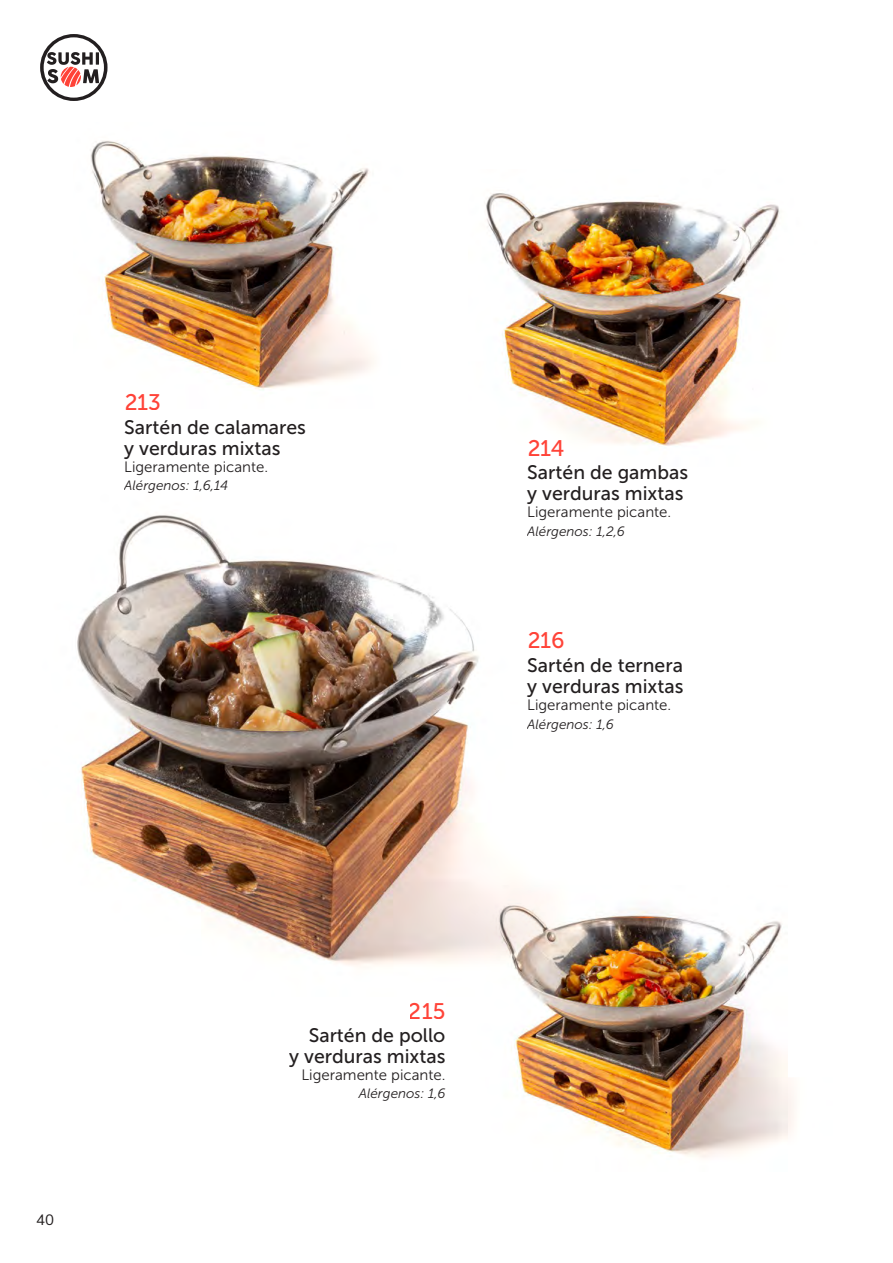
<style>
.page{position:relative;width:893px;height:1263px;background:#fff}
.page>*{position:absolute;margin:0;border:0;box-sizing:border-box;transform-origin:0 0}
.t1{font:22.5px "Museo Sans 500";color:#ff4338}
.t2{font:19.5px/21px "Museo Sans 500";color:#231f20}
.t3{font:15px "Museo Sans 300";color:#231f20}
.t4{font:15px "Nunito Sans";color:#231f20}
.t5{font:italic 13.5px "Museo Sans 300";color:#231f20}
</style>
<div class="page">
<svg style="left:40px;top:34px;width:68px;height:67px"></svg>
<img style="left:77px;top:515px;width:440px;height:452px">
<img style="left:486px;top:193px;width:294px;height:253px">
<img style="left:404px;top:885px;width:390px;height:273px">
<img style="left:90px;top:140px;width:284px;height:250px">
<p class="t1" style="left:124px;top:390px;width:38px">213</p>
<p class="t2" style="left:124px;top:416px;width:183px">Sartén de calamares y verduras mixtas</p>
<p class="t3" style="left:124px;top:458px;width:145px">Ligeramente picante.</p>
<p class="t5" style="left:124px;top:478px;width:105px">Alérgenos: 1,6,14</p>
<p class="t1" style="left:527px;top:436px;width:39px">214</p>
<p class="t2" style="left:527px;top:462px;width:162px">Sartén de gambas y verduras mixtas</p>
<p class="t3" style="left:527px;top:504px;width:145px">Ligeramente picante.</p>
<p class="t5" style="left:527px;top:524px;width:99px">Alérgenos: 1,2,6</p>
<p class="t1" style="left:527px;top:628px;width:39px">216</p>
<p class="t2" style="left:527px;top:655px;width:158px">Sartén de ternera y verduras mixtas</p>
<p class="t3" style="left:527px;top:697px;width:145px">Ligeramente picante.</p>
<p class="t5" style="left:527px;top:717px;width:88px">Alérgenos: 1,6</p>
<p class="t4" style="left:36px;top:1209px;width:19px">40</p>
<p class="t1" style="left:409px;top:998px;width:38px">215</p>
<p class="t2" style="left:289px;top:1025px;width:158px;text-align:right">Sartén de pollo<br>y verduras mixtas</p>
<p class="t3" style="left:301px;top:1067px;width:145px">Ligeramente picante.</p>
<p class="t5" style="left:359px;top:1086px;width:88px">Alérgenos: 1,6</p>
</div>
